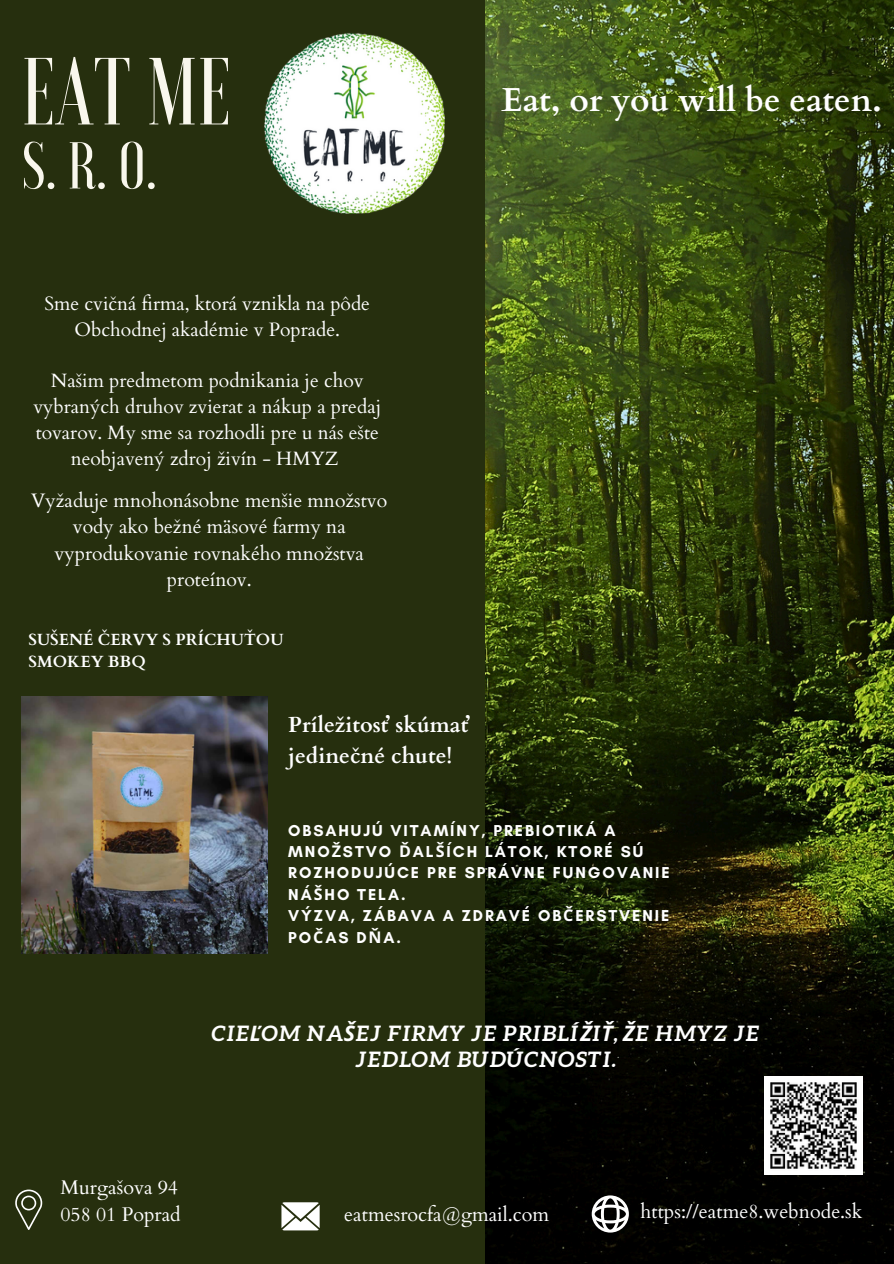
<style>
.page{position:relative;width:894px;height:1264px;background:#fff}
.page>*{position:absolute;margin:0;border:0;box-sizing:border-box;transform-origin:0 0}
.t1{font:500 95.1px "Voga";color:#f9f7ed}
.t2{font:500 66px "Voga";color:#f9f7ed}
.t3{font:700 33.3px "Cardo";color:#fff}
.t4{font:700 21.75px/30.3px "Cardo";color:#fff}
.t5{font:italic 700 21.45px/25.8px "Aleo";letter-spacing:.015em;color:#fff;text-align:center}
.t6{font:19.8px/27px "Cardo";color:#fff}
.t7{font:19.5px/26.4px "Cardo";color:#fff;text-align:center}
.t8{font:19.35px/25.8px "Cardo";color:#fff;text-align:center}
.t9{font:700 16.2px "Cardo";color:#fff}
.t10{font:700 16.05px "Glacial Indifference";letter-spacing:.12em;color:#fff}
.s1{font-family:"Noto Sans"}
</style>
<div class="page">
<div style="left:0;top:0;width:893px;height:1263px;background:#262f0e"></div>
<img style="left:485px;top:0;width:408px;height:1263px">
<img style="left:764px;top:1076px;width:98px;height:98px">
<img style="left:22px;top:696px;width:245px;height:257px">
<svg style="left:15px;top:1189px;width:27px;height:40px"></svg>
<svg style="left:281px;top:1202px;width:38px;height:28px"></svg>
<svg style="left:591px;top:1195px;width:37px;height:37px"></svg>
<img style="left:264px;top:33px;width:181px;height:181px">
<h5 class="t1" style="left:22px;top:44px;width:211px">EAT ME</h5>
<h5 class="t2" style="left:22px;top:133px;width:137px">S. R. O.</h5>
<p class="t3" style="left:501px;top:78px;width:382px">Eat, or you will be eaten.</p>
<p class="t8" style="left:44px;top:291px;width:327px">Sme cvičná firma, ktorá vznikla na pôde<br>Obchodnej akadémie v Poprade.</p>
<h6 class="t8" style="left:33px;top:368px;width:349px">Našim predmetom podnikania je chov vybraných druhov zvierat a nákup a predaj tovarov. My sme sa rozhodli pre u nás ešte neobjavený zdroj živín - HMYZ</h6>
<p class="t7" style="left:31px;top:487px;width:357px">Vyžaduje mnohonásobne menšie množstvo vody ako bežné mäsové farmy na vyprodukovanie rovnakého množstva proteínov.</p>
<h3 class="t9" style="left:28px;top:628px;width:256px">SUŠENÉ ČERVY S PRÍCHUŤOU</h3>
<h5 class="t9" style="left:28px;top:651px;width:119px">SMOKEY BBQ</h5>
<p class="t4" style="left:288px;top:710px;width:182px">Príležitosť skúmať jedinečné chute!</p>
<h6 class="t10" style="left:288px;top:820px;width:329px">OBSAHUJÚ VITAMÍNY, PREBIOTIKÁ A</h6>
<h6 class="t10" style="left:288px;top:841px;width:356px">MNO<span class="s1">Ž</span>STVO <span class="s1">Ď</span>AL<span class="s1">Š</span>ÍCH LÁTOK, KTORÉ SÚ</h6>
<p class="t10" style="left:288px;top:863px;width:383px">ROZHODUJÚCE PRE SPRÁVNE FUNGOVANIE</p>
<p class="t10" style="left:288px;top:884px;width:119px">NÁ<span class="s1">Š</span>HO TELA.</p>
<p class="t10" style="left:288px;top:905px;width:382px">VÝZVA, ZÁBAVA A ZDRAVÉ OB<span class="s1">Č</span>ERSTVENIE</p>
<h4 class="t10" style="left:288px;top:927px;width:114px">PO<span class="s1">Č</span>AS D<span class="s1">Ň</span>A.</h4>
<p class="t5" style="left:211px;top:1020px;width:549px">CIE<span class="s1">Ľ</span>OM NA<span class="s1">Š</span>EJ FIRMY JE PRIBLÍ<span class="s1">Ž</span>I<span class="s1">Ť</span>, <span class="s1">Ž</span>E HMYZ JE<br>JEDLOM BUDÚCNOSTI.</p>
<p class="t6" style="left:60px;top:1174px;width:122px">Murgašova 94<br>058 01 Poprad</p>
<p class="t6" style="left:344px;top:1200px;width:206px">eatmesrocfa@gmail.com</p>
<p class="t6" style="left:640px;top:1198px;width:223px">https://eatme8.webnode.sk</p>
</div>
